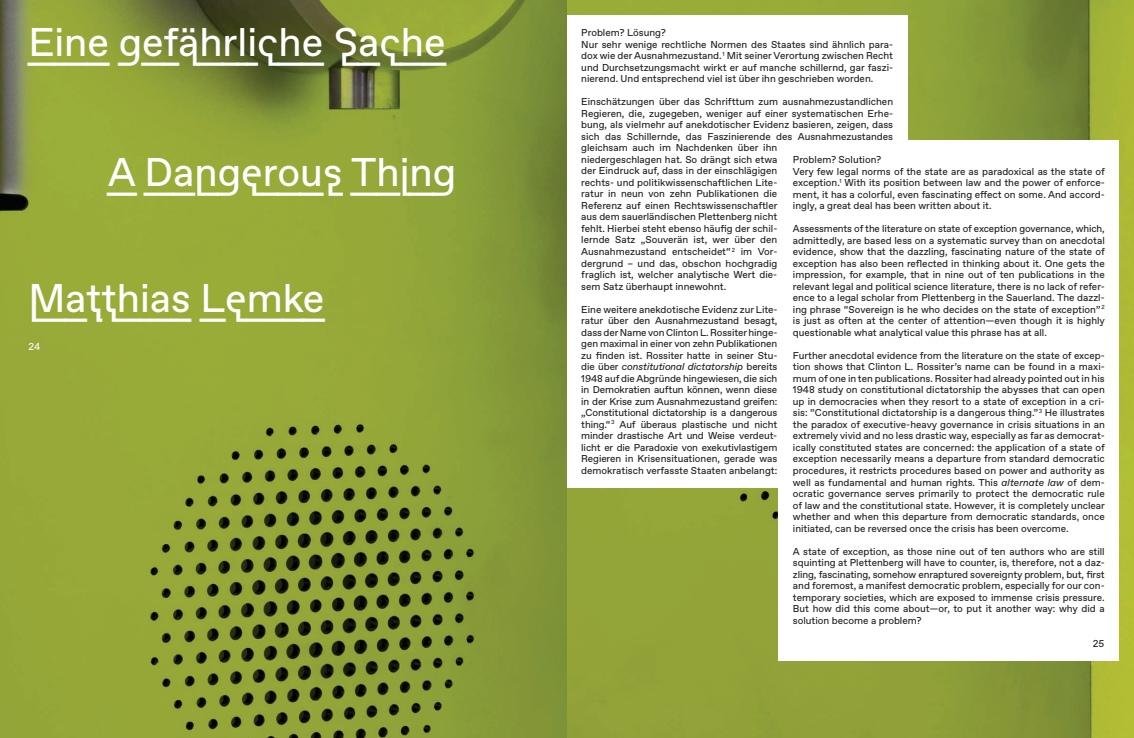
<style>
.page{position:relative;width:1134px;height:738px;background:#fff}
.page>*{position:absolute;margin:0;border:0;box-sizing:border-box;transform-origin:0 0}
.t1{font:40px "ABC Favorit Lining";color:#fff}
.t2{font:10px/11.5px "ABC Favorit";color:#231f20;text-align:justify}
.t3{font:10px "ABC Favorit";color:#fff}
.s1{font-style:italic}
</style>
<div class="page">
<img style="left:567px;top:0;width:567px;height:737px">
<img style="left:0;top:0;width:567px;height:737px">
<div style="left:567px;top:15px;width:340px;height:472px;background:#fff"></div>
<div style="left:779px;top:140px;width:340px;height:520px;background:#fff"></div>
<h1 class="t1" style="left:28px;top:19px;width:419px">Eine gefährliche Sache</h1>
<h1 class="t1" style="left:108px;top:149px;width:350px">A Dangerous Thing</h1>
<h1 class="t1" style="left:28px;top:274px;width:298px">Matthias Lemke</h1>
<p class="t3" style="left:28px;top:340px;width:13px">24</p>
<p class="t2" style="left:581px;top:27px;width:313px;text-align:left">Problem? Lösung?<br>Nur sehr wenige rechtliche Normen des Staates sind ähnlich para&shy;dox wie der Ausnahmezustand. <sup>1</sup> Mit seiner Verortung zwischen Recht und Durchsetzungsmacht wirkt er auf manche schillernd, gar faszi&shy;nierend. Und entsprechend viel ist über ihn geschrieben worden.</p>
<p class="t2" style="left:581px;top:96px;width:313px;text-align:left">Einschätzungen über das Schrifttum zum ausnahmezustandlichen Regieren, die, zugegeben, weniger auf einer systematischen Erhe&shy;bung, als vielmehr auf anekdotischer Evidenz basieren, zeigen, dass sich das Schillernde, das Faszinierende des Ausnahmezustandes gleichsam auch im Nachdenken über ihn<br>niedergeschlagen hat. So drängt sich etwa<br>der Eindruck auf, dass in der einschlägigen<br>rechts- und politikwissenschaftlichen Lite-<br>ratur in neun von zehn Publikationen die<br>Referenz auf einen Rechtswissenschaftler<br>aus dem sauerländischen Plettenberg nicht<br>fehlt. Hierbei steht ebenso häufig der schil-<br>lernde Satz „Souverän ist, wer über den<br>Ausnahmezustand entscheidet“ <sup>2</sup> im Vor-<br>dergrund – und das, obschon hochgradig<br>fraglich ist, welcher analytische Wert die-<br>sem Satz überhaupt innewohnt.</p>
<p class="t2" style="left:581px;top:303px;width:198px">Eine weitere anekdotische Evidenz zur Lite&shy;ratur über den Ausnahmezustand besagt, dass der Name von Clinton L. Rossiter hinge&shy;gen maximal in einer von zehn Publikationen zu finden ist. Rossiter hatte in seiner Stu&shy;die über <span class="s1">constitutional dictatorship</span> bereits 1948 auf die Abgründe hingewiesen, die sich in Demokratien auftun können, wenn diese in der Krise zum Ausnahmezustand greifen: „Constitutional dictatorship is a dangerous thing.“ <sup>3</sup> Auf überaus plastische und nicht minder drastische Art und Weise verdeut&shy;licht er die Paradoxie von exekutivlastigem Regieren in Krisensituationen, gerade was demokratisch verfasste Staaten anbelangt:</p>
<p class="t2" style="left:793px;top:154px;width:314px;text-align:left">Problem? Solution?<br>Very few legal norms of the state are as paradoxical as the state of exception.<sup>1</sup> With its position between law and the power of enforce&shy;ment, it has a colorful, even fascinating effect on some. And accord&shy;ingly, a great deal has been written about it.</p>
<p class="t2" style="left:793px;top:223px;width:313px">Assessments of the literature on state of exception governance, which, admittedly, are based less on a systematic survey than on anecdotal evidence, show that the dazzling, fascinating nature of the state of exception has also been reflected in thinking about it. One gets the impression, for example, that in nine out of ten publications in the relevant legal and political science literature, there is no lack of refer&shy;ence to a legal scholar from Plettenberg in the Sauerland. The dazzl&shy;ing phrase “Sovereign is he who decides on the state of exception” <sup>2 </sup>is just as often at the center of attention—even though it is highly questionable what analytical value this phrase has at all.</p>
<p class="t2" style="left:793px;top:349px;width:314px">Further anecdotal evidence from the literature on the state of excep&shy;tion shows that Clinton L. Rossiter’s name can be found in a maxi&shy;mum of one in ten publications. Rossiter had already pointed out in his 1948 study on constitutional dictatorship the abysses that can open up in democracies when they resort to a state of exception in a cri&shy;sis: “Constitutional dictatorship is a dangerous thing.” <sup>3</sup> He illustrates the paradox of executive-heavy governance in crisis situations in an extremely vivid and no less drastic way, especially as far as democrat&shy;ically constituted states are concerned: the application of a state of exception necessarily means a departure from standard democratic procedures, it restricts procedures based on power and authority as well as fundamental and human rights. This <span class="s1">alternate law</span> of dem&shy;ocratic governance serves primarily to protect the democratic rule of law and the constitutional state. However, it is completely unclear whether and when this departure from democratic standards, once initiated, can be reversed once the crisis has been overcome.</p>
<p class="t2" style="left:793px;top:545px;width:313px">A state of exception, as those nine out of ten authors who are still squinting at Plettenberg will have to counter, is, therefore, not a daz&shy;zling, fascinating, somehow enraptured sovereignty problem, but, first and foremost, a manifest democratic problem, especially for our con&shy;temporary societies, which are exposed to immense crisis pressure.<br>But how did this come about—or, to put it another way: why did a solution become a problem?</p>
<p class="t2" style="left:1093px;top:637px;width:13px">25</p>
</div>
